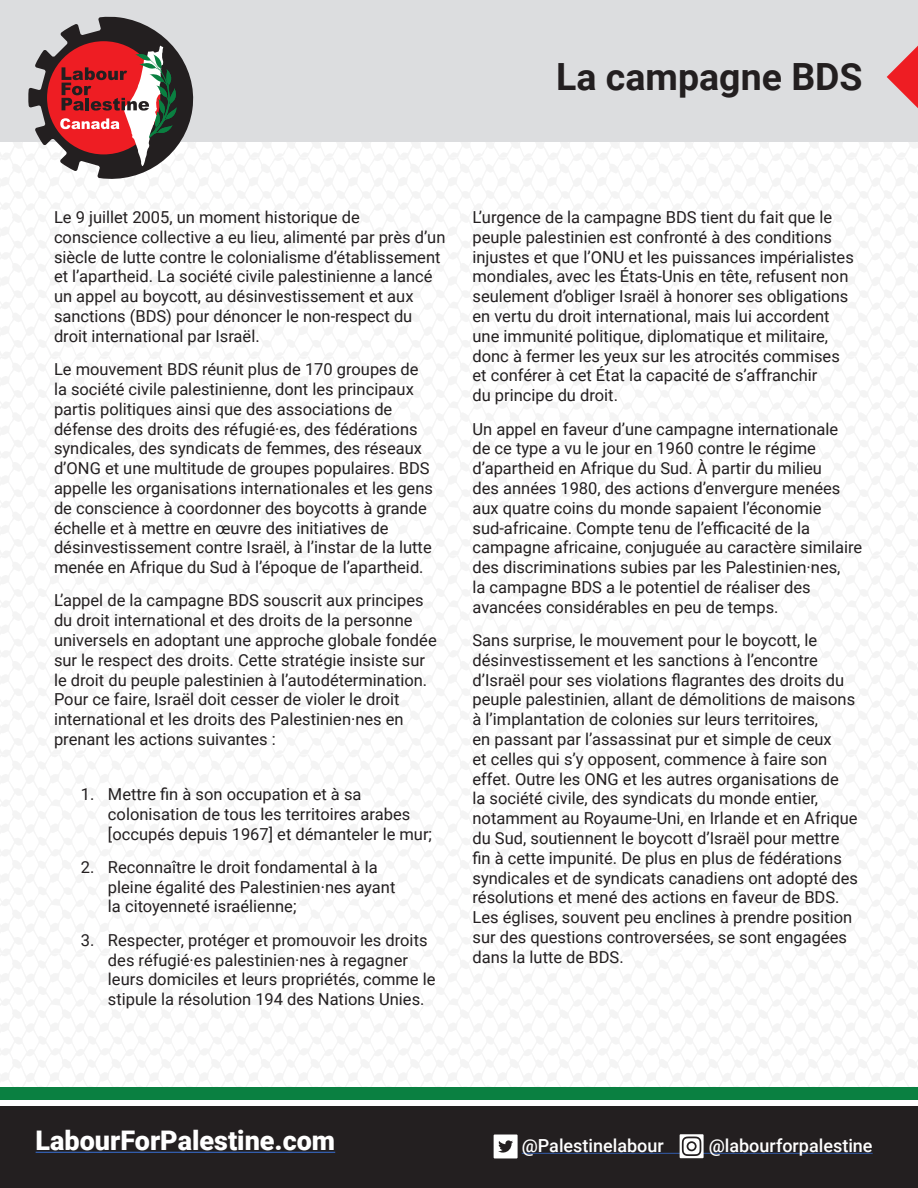
<style>
.page{position:relative;width:918px;height:1188px;background:#fff}
.page>*{position:absolute;margin:0;border:0;box-sizing:border-box;transform-origin:0 0}
.t1{font:700 37.5px "Roboto";color:#231f20}
.t2{font:900 27px "Roboto";color:#fff}
.t3{font:500 18px "Roboto";color:#fff}
.t4{font:16.5px/19.8px "Roboto";color:#231f20}
</style>
<div class="page">
<div style="left:0;top:0;width:918px;height:142px;background:#dcdddf"></div>
<svg style="left:887px;top:45px;width:31px;height:122px"></svg>
<div style="left:0;top:1106px;width:918px;height:82px;background:#231f20"></div>
<div style="left:0;top:1088px;width:918px;height:12px;background:#0a8041"></div>
<hr style="left:36px;top:1152px;width:299px;height:1px;background:#325caa">
<hr style="left:522px;top:1153px;width:351px;height:1px;background:#325caa">
<svg style="left:494px;top:1135px;width:24px;height:23px"></svg>
<svg style="left:680px;top:1134px;width:24px;height:24px"></svg>
<svg style="left:682px;top:1137px;width:19px;height:19px"></svg>
<svg style="left:28px;top:17px;width:165px;height:162px"></svg>
<h1 class="t1" style="left:556px;top:51px;width:308px">La campagne BDS</h1>
<p class="t4" style="left:54px;top:207px;width:393px">Le 9 juillet 2005, un moment historique de conscience collective a eu lieu, alimenté par près d’un siècle de lutte contre le colonialisme d’établissement et l’apartheid. La société civile palestinienne a lancé un appel au boycott, au désinvestissement et aux sanctions (BDS) pour dénoncer le non-respect du droit international par Israël.</p>
<p class="t4" style="left:54px;top:359px;width:380px">Le mouvement BDS réunit plus de 170 groupes de la société civile palestinienne, dont les principaux partis politiques ainsi que des associations de défense des droits des réfugié·es, des fédérations syndicales, des syndicats de femmes, des réseaux d’ONG et une multitude de groupes populaires. BDS appelle les organisations internationales et les gens de conscience à coordonner des boycotts à grande échelle et à mettre en œuvre des initiatives de désinvestissement contre Israël, à l’instar de la lutte menée en Afrique du Sud à l’époque de l’apartheid.</p>
<p class="t4" style="left:54px;top:590px;width:384px">L’appel de la campagne BDS souscrit aux principes du droit international et des droits de la personne universels en adoptant une approche globale fondée sur le respect des droits. Cette stratégie insiste sur le droit du peuple palestinien à l’autodétermination.<br>Pour ce faire, Israël doit cesser de violer le droit international et les droits des Palestinien·nes en prenant les actions suivantes :</p>
<p class="t4" style="left:108px;top:784px;width:326px;text-indent:-27px">1. Mettre fin à son occupation et à sa colonisation de tous les territoires arabes [occupés depuis 1967] et démanteler le mur;</p>
<p class="t4" style="left:108px;top:856px;width:289px;text-indent:-27px">2. Reconnaître le droit fondamental à la pleine égalité des Palestinien·nes ayant la citoyenneté israélienne;</p>
<p class="t4" style="left:108px;top:929px;width:329px;text-indent:-27px">3. Respecter, protéger et promouvoir les droits des réfugié·es palestinien·nes à regagner leurs domiciles et leurs propriétés, comme le stipule la résolution 194 des Nations Unies.</p>
<p class="t4" style="left:472px;top:207px;width:383px">L’urgence de la campagne BDS tient du fait que le peuple palestinien est confronté à des conditions injustes et que l’ONU et les puissances impérialistes mondiales, avec les États-Unis en tête, refusent non seulement d’obliger Israël à honorer ses obligations en vertu du droit international, mais lui accordent une immunité politique, diplomatique et militaire, donc à fermer les yeux sur les atrocités commises et conférer à cet État la capacité de s’affranchir<br>du principe du droit.</p>
<p class="t4" style="left:472px;top:418px;width:391px">Un appel en faveur d’une campagne internationale<br>de ce type a vu le jour en 1960 contre le régime d’apartheid en Afrique du Sud. À partir du milieu<br>des années 1980, des actions d’envergure menées aux quatre coins du monde sapaient l’économie sud-africaine. Compte tenu de l’efficacité de la campagne africaine, conjuguée au caractère similaire des discriminations subies par les Palestinien·nes,<br>la campagne BDS a le potentiel de réaliser des avancées considérables en peu de temps.</p>
<p class="t4" style="left:472px;top:630px;width:387px">Sans surprise, le mouvement pour le boycott, le désinvestissement et les sanctions à l’encontre d’Israël pour ses violations flagrantes des droits du peuple palestinien, allant de démolitions de maisons à l’implantation de colonies sur leurs territoires,<br>en passant par l’assassinat pur et simple de ceux<br>et celles qui s’y opposent, commence à faire son effet. Outre les ONG et les autres organisations de<br>la société civile, des syndicats du monde entier, notamment au Royaume-Uni, en Irlande et en Afrique du Sud, soutiennent le boycott d’Israël pour mettre fin à cette impunité. De plus en plus de fédérations syndicales et de syndicats canadiens ont adopté des résolutions et mené des actions en faveur de BDS.<br>Les églises, souvent peu enclines à prendre position sur des questions controversées, se sont engagées dans la lutte de BDS.</p>
<h2 class="t2" style="left:36px;top:1122px;width:301px">LabourForPalestine.com</h2>
<p class="t3" style="left:522px;top:1133px;width:144px">@Palestinelabour</p>
<p class="t3" style="left:709px;top:1133px;width:165px">@labourforpalestine</p>
</div>
